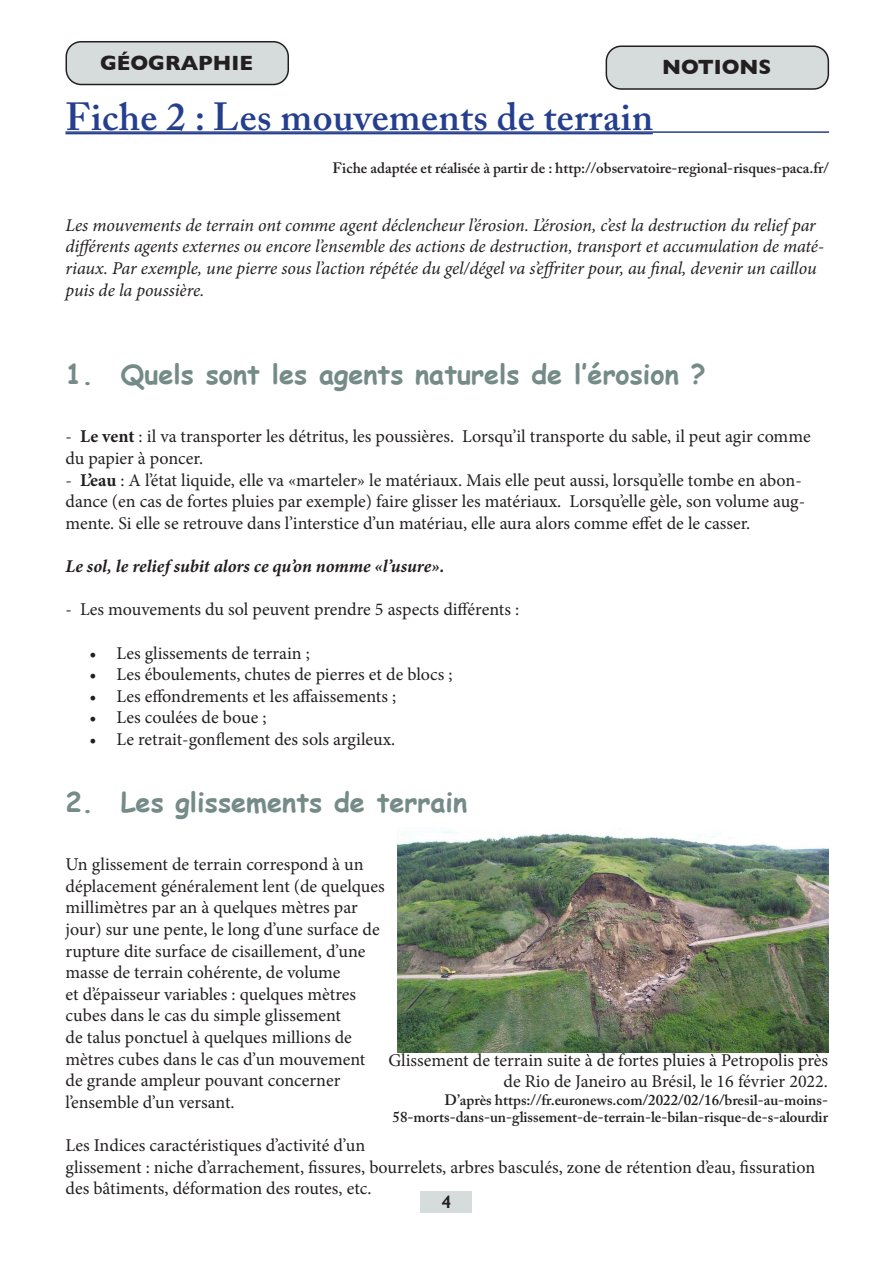
<style>
.page{position:relative;width:893px;height:1263px;background:#fff}
.page>*{position:absolute;margin:0;border:0;box-sizing:border-box;transform-origin:0 0}
.Titre-Fiche{font:600 39px "Adobe Caslon Pro";letter-spacing:.01em;color:#253f8e}
.t1{font:700 27px "Comic Sans MS";color:#758b88}
.t2{font:700 21px "Gill Sans";color:#231f20}
.t3{font:18px/21.6px "Minion Pro";color:#231f20}
.t4{font:italic 18px/21.6px "Minion Pro";letter-spacing:-.005em;color:#231f20}
.t5{font:italic 700 18px "Minion Pro";letter-spacing:-.005em;color:#231f20}
.t6{font:600 18px "Gill Sans";color:#231f20}
.Légende{font:600 15px/17.2px "Adobe Caslon Pro";color:#231f20;text-align:right}
.s1{font-weight:700}
</style>
<div class="page">
<div style="left:66px;top:42px;width:222px;height:42px;background:#d6dcdb;border-radius:15px"></div>
<div style="left:66px;top:41px;width:223px;height:44px;border:2px solid #231f20;border-radius:15px"></div>
<div style="left:606px;top:46px;width:222px;height:43px;background:#d6dcdb;border-radius:15px"></div>
<div style="left:606px;top:45px;width:223px;height:45px;border:2px solid #231f20;border-radius:15px"></div>
<div style="left:420px;top:1191px;width:52px;height:21px;background:#d6dcdb"></div>
<hr style="left:66px;top:131px;width:763px;height:2px;background:#253f8e">
<hr style="left:66px;top:133px;width:587px;height:1px;background:#253f8e">
<img style="left:397px;top:830px;width:431px;height:222px">
<p class="t2" style="left:100px;top:46px;width:154px">GÉOGRAPHIE</p>
<p class="t2" style="left:662px;top:50px;width:111px">NOTIONS</p>
<p class="Titre-Fiche" style="left:66px;top:94px;width:589px">Fiche 2 : Les mouvements de terrain</p>
<p class="Légende" style="left:333px;top:159px;width:498px">Fiche adaptée et réalisée à partir de : http://observatoire-regional-risques-paca.fr/</p>
<p class="t4" style="left:66px;top:214px;width:760px">Les mouvements de terrain ont comme agent déclencheur l’érosion. L’érosion, c’est la destruction du relief par différents agents externes ou encore l’ensemble des actions de destruction, transport et accumulation de maté&shy;riaux. Par exemple, une pierre sous l’action répétée du gel/dégel va s’effriter pour, au final, devenir un caillou puis de la poussière.</p>
<p class="t1" style="left:66px;top:354px;width:642px">1. Quels sont les agents naturels de l’érosion ?</p>
<p class="t3" style="left:66px;top:426px;width:747px">- <span class="s1">Le vent</span> : il va transporter les détritus, les poussières. Lorsqu’il transporte du sable, il peut agir comme du papier à poncer.</p>
<p class="t3" style="left:66px;top:469px;width:741px">- <span class="s1">L’eau</span> : A l’état liquide, elle va «marteler» le matériaux. Mais elle peut aussi, lorsqu’elle tombe en abon&shy;dance (en cas de fortes pluies par exemple) faire glisser les matériaux. Lorsqu’elle gèle, son volume aug&shy;mente. Si elle se retrouve dans l’interstice d’un matériau, elle aura alors comme effet de le casser.</p>
<p class="t5" style="left:66px;top:553px;width:380px">Le sol, le relief subit alors ce qu’on nomme «l’usure».</p>
<p class="t3" style="left:66px;top:599px;width:455px">- Les mouvements du sol peuvent prendre 5 aspects différents :</p>
<p class="t3" style="left:90px;top:642px;width:222px">• Les glissements de terrain ;</p>
<p class="t3" style="left:90px;top:664px;width:365px">• Les éboulements, chutes de pierres et de blocs ;</p>
<p class="t3" style="left:90px;top:685px;width:308px">• Les effondrements et les affaissements ;</p>
<p class="t3" style="left:90px;top:707px;width:178px">• Les coulées de boue ;</p>
<p class="t3" style="left:90px;top:728px;width:307px">• Le retrait-gonflement des sols argileux.</p>
<p class="t1" style="left:66px;top:782px;width:403px">2. Les glissements de terrain</p>
<p class="t3" style="left:66px;top:854px;width:321px">Un glissement de terrain correspond à un déplacement généralement lent (de quelques millimètres par an à quelques mètres par jour) sur une pente, le long d’une surface de rupture dite surface de cisaillement, d’une masse de terrain cohérente, de volume<br>et d’épaisseur variables : quelques mètres cubes dans le cas du simple glissement<br>de talus ponctuel à quelques millions de mètres cubes dans le cas d’un mouvement de grande ampleur pouvant concerner l’ensemble d’un versant.</p>
<p class="t3" style="left:66px;top:1134px;width:751px">Les Indices caractéristiques d’activité d’un<br>glissement : niche d’arrachement, fissures, bourrelets, arbres basculés, zone de rétention d’eau, fissuration des bâtiments, déformation des routes, etc.</p>
<p class="t3" style="left:388px;top:1049px;width:441px;text-align:right">Glissement de terrain suite à de fortes pluies à Petropolis près de Rio de Janeiro au Brésil, le 16 février 2022.</p>
<p class="Légende" style="left:393px;top:1091px;width:437px">D’après https://fr.euronews.com/2022/02/16/bresil-au-moins-<br>58-morts-dans-un-glissement-de-terrain-le-bilan-risque-de-s-alourdir</p>
<p class="t6" style="left:442px;top:1191px;width:11px">4</p>
</div>
